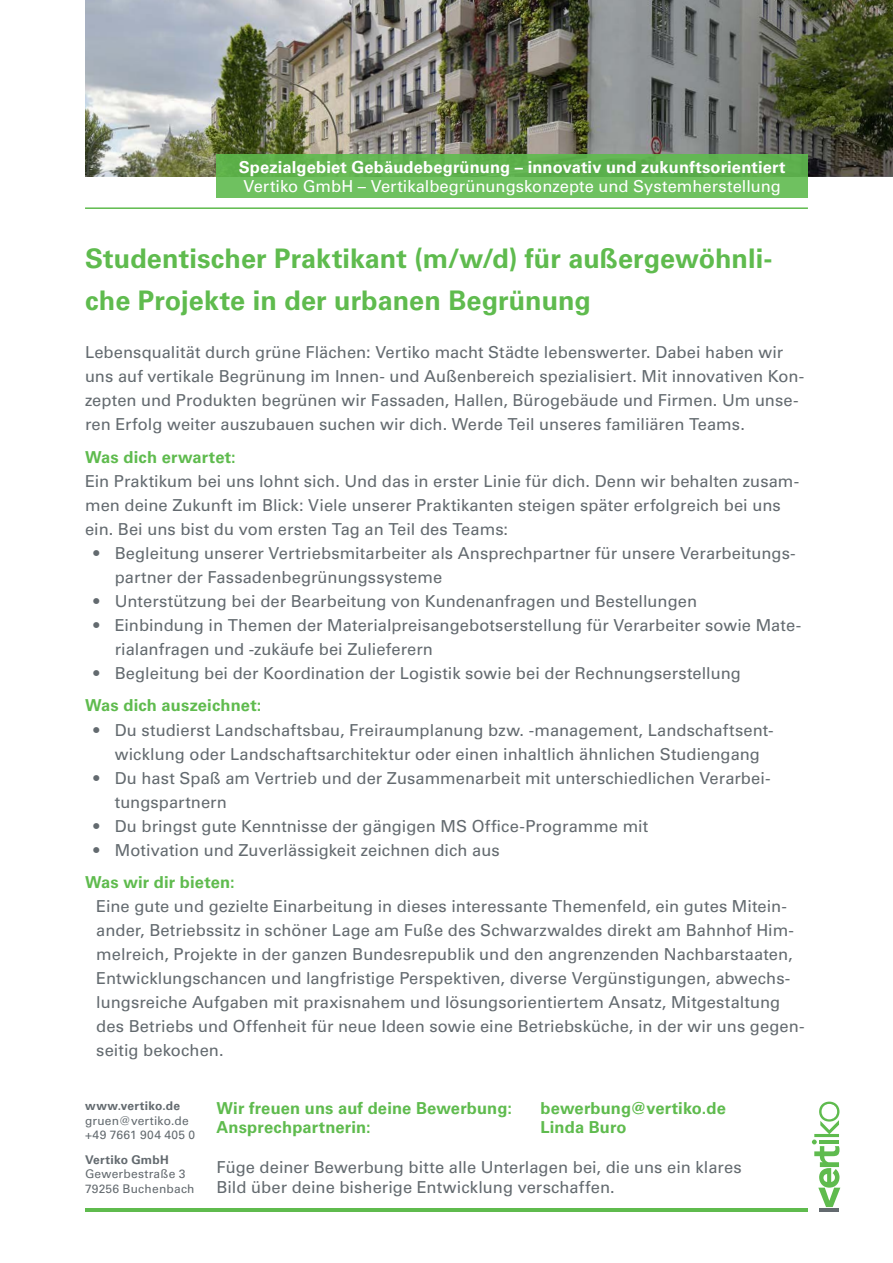
<style>
.page{position:relative;width:893px;height:1263px;background:#fff}
.page>*{position:absolute;margin:0;border:0;box-sizing:border-box;transform-origin:0 0}
.t1{font:700 27px/42px "Univers LT Std";color:#5fbb4e}
.t2{font:16.5px/24px "Univers LT Std";letter-spacing:.005em;color:#636a6f}
.t3{font:700 16.5px "Univers LT Std";letter-spacing:.01em;color:#5fbb4e}
.t4{font:700 16.5px "Univers LT Std";letter-spacing:.005em;color:#fff}
.t5{font:16.5px "Univers LT Std";color:#fff}
.t6{font:12px/14.4px "Univers LT Std";letter-spacing:.02em;color:#636a6f}
.t7{font:700 12px "Univers LT Std";letter-spacing:.02em;color:#636a6f}
</style>
<div class="page">
<svg style="left:812px;top:1101px;width:28px;height:106px"></svg>
<hr style="left:820px;top:1208px;width:19px;height:4px;background:#636a6f">
<img style="left:85px;top:0;width:808px;height:176px">
<hr style="left:85px;top:1208px;width:723px;height:4px;background:#5fbb4e">
<hr style="left:85px;top:207px;width:723px;height:2px;background:#5fbb4e">
<div style="left:217px;top:155px;width:591px;height:43px;background:linear-gradient(to bottom,#5bae4a,#73c565)"></div>
<p class="t4" style="left:239px;top:157px;width:548px">Spezialgebiet Gebäudebegrünung – innovativ und zukunftsorientiert</p>
<p class="t5" style="left:243px;top:177px;width:539px">Vertiko GmbH – Vertikalbegrünungskonzepte und Systemherstellung</p>
<h1 class="t1" style="left:85px;top:238px;width:689px">Studentischer Praktikant (m/w/d) für außergewöhnli&shy;che Projekte in der urbanen Begrünung</h1>
<p class="t2" style="left:85px;top:341px;width:721px">Lebensqualität durch grüne Flächen: Vertiko macht Städte lebenswerter. Dabei haben wir uns auf vertikale Begrünung im Innen- und Außenbereich spezialisiert. Mit innovativen Kon&shy;zepten und Produkten begrünen wir Fassaden, Hallen, Bürogebäude und Firmen. Um unse&shy;ren Erfolg weiter auszubauen suchen wir dich. Werde Teil unseres familiären Teams.</p>
<p class="t3" style="left:85px;top:447px;width:152px">Was dich erwartet:</p>
<p class="t2" style="left:85px;top:469px;width:716px">Ein Praktikum bei uns lohnt sich. Und das in erster Linie für dich. Denn wir behalten zusam&shy;men deine Zukunft im Blick: Viele unserer Praktikanten steigen später erfolgreich bei uns ein. Bei uns bist du vom ersten Tag an Teil des Teams:</p>
<p class="t2" style="left:115px;top:541px;width:682px;text-indent:-21px">• Begleitung unserer Vertriebsmitarbeiter als Ansprechpartner für unsere Verarbeitungs&shy;partner der Fassadenbegrünungssysteme</p>
<p class="t2" style="left:94px;top:589px;width:605px">• Unterstützung bei der Bearbeitung von Kundenanfragen und Bestellungen</p>
<p class="t2" style="left:115px;top:613px;width:688px;text-indent:-21px">• Einbindung in Themen der Materialpreisangebotserstellung für Verarbeiter sowie Mate&shy;rialanfragen und -zukäufe bei Zulieferern</p>
<p class="t2" style="left:94px;top:661px;width:649px">• Begleitung bei der Koordination der Logistik sowie bei der Rechnungserstellung</p>
<p class="t3" style="left:85px;top:696px;width:178px">Was dich auszeichnet:</p>
<p class="t2" style="left:94px;top:718px;width:682px;text-align:center">• Du studierst Landschaftsbau, Freiraumplanung bzw. -management, Landschaftsent&shy;wicklung oder Landschaftsarchitektur oder einen inhaltlich ähnlichen Studiengang</p>
<p class="t2" style="left:115px;top:766px;width:657px;text-indent:-21px">• Du hast Spaß am Vertrieb und der Zusammenarbeit mit unterschiedlichen Verarbei&shy;tungspartnern</p>
<p class="t2" style="left:94px;top:814px;width:556px">• Du bringst gute Kenntnisse der gängigen MS Office-Programme mit</p>
<p class="t2" style="left:94px;top:838px;width:408px">• Motivation und Zuverlässigkeit zeichnen dich aus</p>
<p class="t3" style="left:85px;top:872px;width:151px">Was wir dir bieten:</p>
<p class="t2" style="left:96px;top:894px;width:710px">Eine gute und gezielte Einarbeitung in dieses interessante Themenfeld, ein gutes Mitein&shy;ander, Betriebssitz in schöner Lage am Fuße des Schwarzwaldes direkt am Bahnhof Him&shy;melreich, Projekte in der ganzen Bundesrepublik und den angrenzenden Nachbarstaaten, Entwicklungschancen und langfristige Perspektiven, diverse Vergünstigungen, abwechs&shy;lungsreiche Aufgaben mit praxisnahem und lösungsorientiertem Ansatz, Mitgestaltung des Betriebs und Offenheit für neue Ideen sowie eine Betriebsküche, in der wir uns gegen&shy;seitig bekochen.</p>
<p class="t7" style="left:85px;top:1099px;width:97px">www.vertiko.de</p>
<p class="t6" style="left:85px;top:1113px;width:112px">gruen@vertiko.de +49 7661 904 405 0</p>
<p class="t7" style="left:85px;top:1152px;width:85px">Vertiko GmbH</p>
<p class="t6" style="left:85px;top:1167px;width:111px">Gewerbestraße 3<br>79256 Buchenbach</p>
<p class="t3" style="left:217px;top:1098px;width:297px">Wir freuen uns auf deine Bewerbung:</p>
<p class="t3" style="left:541px;top:1098px;width:187px">bewerbung@vertiko.de</p>
<p class="t3" style="left:217px;top:1118px;width:156px">Ansprechpartnerin:</p>
<p class="t3" style="left:541px;top:1118px;width:88px">Linda Buro</p>
<p class="t2" style="left:217px;top:1157px;width:527px;line-height:19.8px">Füge deiner Bewerbung bitte alle Unterlagen bei, die uns ein klares<br>Bild über deine bisherige Entwicklung verschaffen.</p>
</div>
